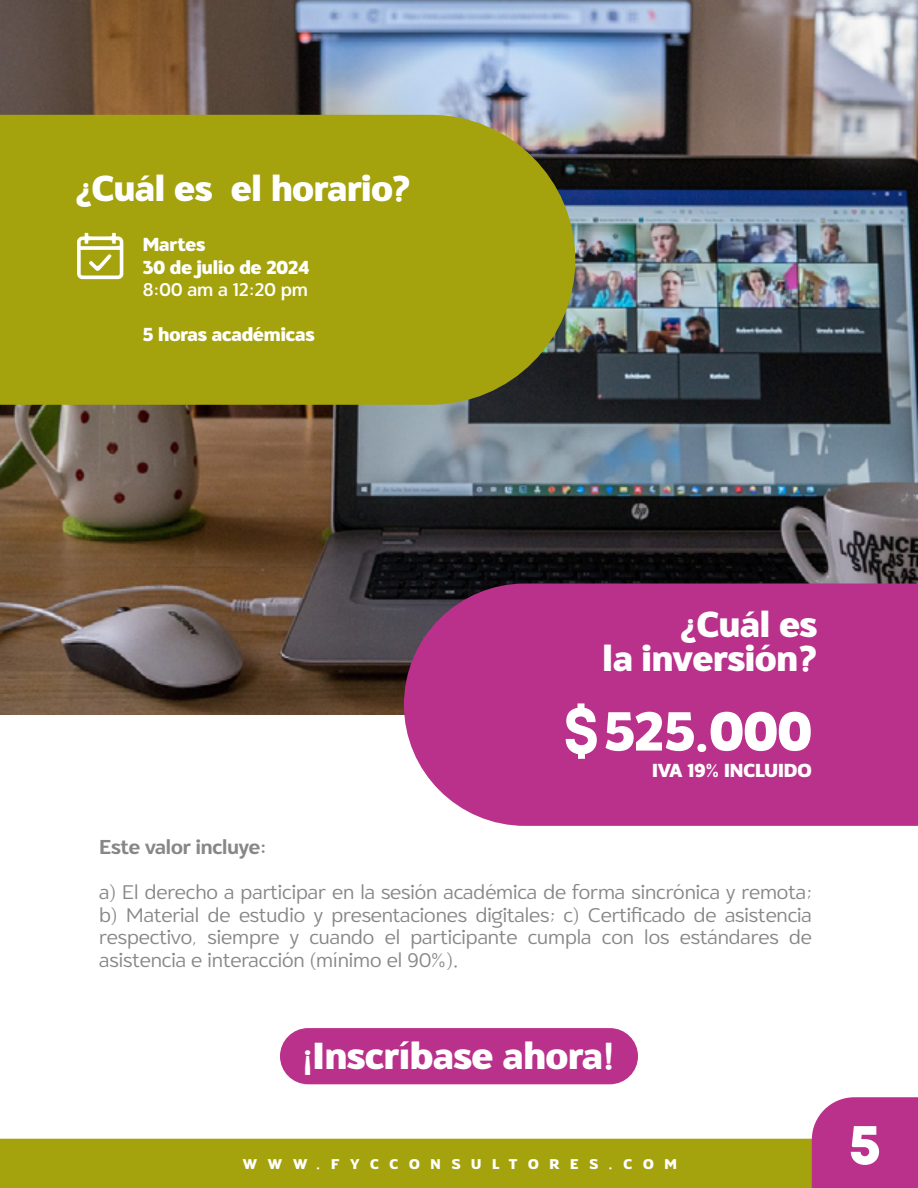
<style>
.page{position:relative;width:918px;height:1188px;background:#fff}
.page>*{position:absolute;margin:0;border:0;box-sizing:border-box;transform-origin:0 0}
.t1{font:800 57px "Mont";color:#fff}
.t2{font:700 52.5px "Oliviar Sans";color:#fff}
.t3{font:700 36px "Oliviar Sans";color:#fff}
.t4{font:700 34.5px/34.5px "Oliviar Sans";color:#fff;text-align:right}
.t5{font:200 19.5px/22.5px "Oliviar Sans";color:#878787;text-align:justify}
.t6{font:600 19.5px "Oliviar Sans";letter-spacing:-.005em;color:#878787}
.t7{font:700 18px/22.5px "Oliviar Sans";color:#fff}
.t8{font:18px "Oliviar Sans";color:#fff}
.t9{font:700 13.5px "Oliviar Sans";letter-spacing:.8em;color:#fff}
</style>
<div class="page">
<img style="left:0;top:0;width:918px;height:715px">
<div style="left:280px;top:1028px;width:358px;height:56px;background:#b9318b;border-radius:28px"></div>
<div style="left:0;top:1139px;width:812px;height:49px;background:#a4a20d"></div>
<div style="left:0;top:115px;width:575px;height:290px;background:#a4a20d"></div>
<svg style="left:77px;top:233px;width:46px;height:46px"></svg>
<div style="left:812px;top:1097px;width:106px;height:91px;background:#b9318b"></div>
<div style="left:404px;top:584px;width:514px;height:242px;background:#b9318b"></div>
<svg style="left:566px;top:703px;width:31px;height:56px"></svg>
<h3 class="t4" style="left:76px;top:172px;width:336px">¿Cuál es el horario?</h3>
<p class="t7" style="left:143px;top:234px;width:168px">Martes<br>30 de julio de 2024</p>
<p class="t8" style="left:143px;top:278px;width:167px">8:00 am a 12:20 pm</p>
<p class="t7" style="left:143px;top:324px;width:173px">5 horas académicas</p>
<h3 class="t4" style="left:603px;top:608px;width:216px">¿Cuál es<br>la inversión?</h3>
<h2 class="t2" style="left:604px;top:698px;width:209px">525.000</h2>
<p class="t7" style="left:652px;top:759px;width:161px">IVA 19% INCLUIDO</p>
<p class="t6" style="left:99px;top:835px;width:169px">Este valor incluye:</p>
<p class="t5" style="left:99px;top:881px;width:714px">a) El derecho a participar en la sesión académica de forma sincrónica y remota; b) Material de estudio y presentaciones digitales; c) Certificado de asistencia respectivo, siempre y cuando el participante cumpla con los estándares de asistencia e interacción (mínimo el 90%).</p>
<h3 class="t3" style="left:304px;top:1033px;width:312px">¡Inscríbase ahora!</h3>
<p class="t9" style="left:243px;top:1155px;width:436px">WWW.FYCCONSULTORES.COM</p>
<h1 class="t1" style="left:849px;top:1107px;width:34px">5</h1>
</div>
